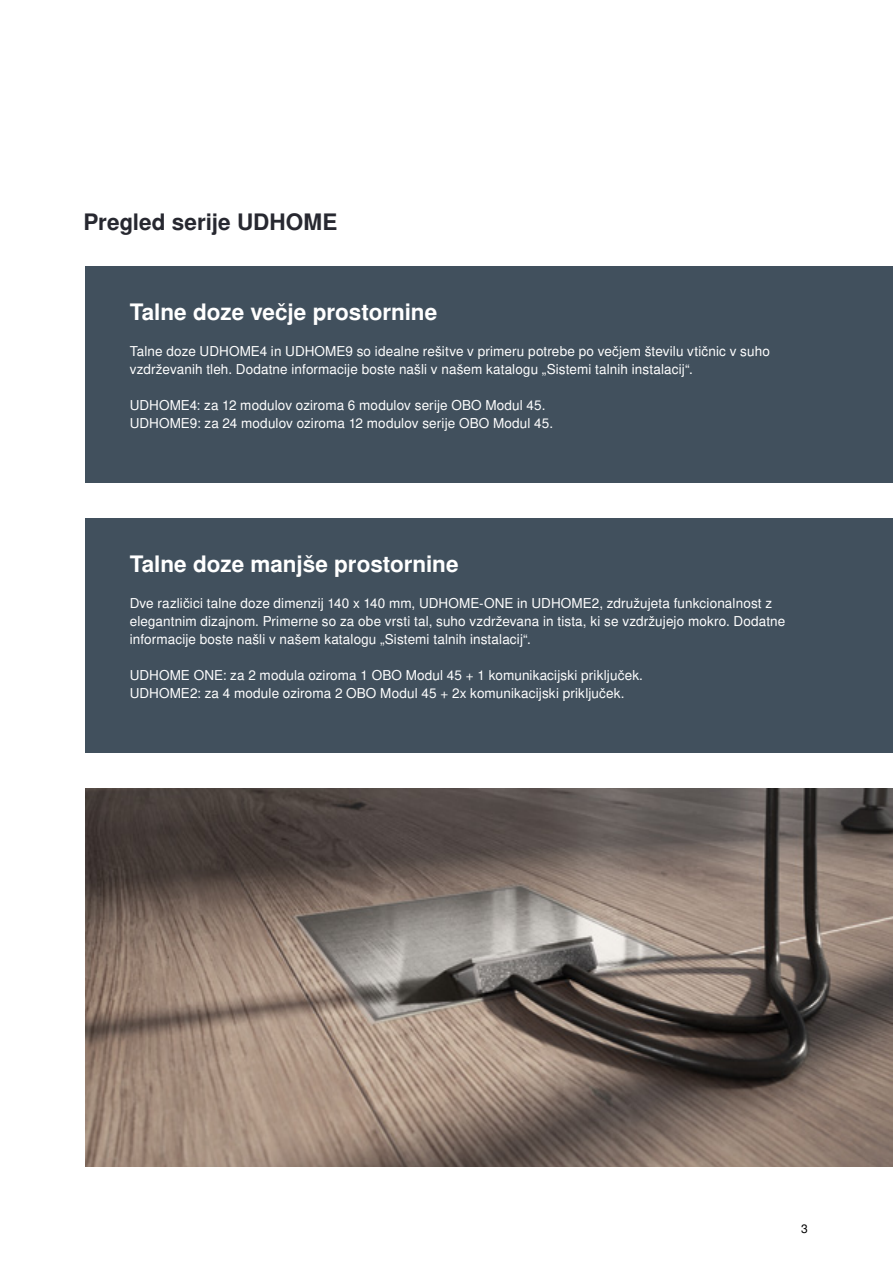
<style>
.page{position:relative;width:893px;height:1263px;background:#fff}
.page>*{position:absolute;margin:0;border:0;box-sizing:border-box;transform-origin:0 0}
.t1{font:700 22.5px "Nimbus San L";letter-spacing:-.005em;color:#fff}
.t2{font:700 22.5px "Nimbus San L";letter-spacing:.005em;color:#272830}
.t3{font:13.5px/18px "Nimbus San L";letter-spacing:.01em;color:#fff}
.t4{font:12px "Nimbus San L";color:#000}
</style>
<div class="page">
<div style="left:85px;top:266px;width:808px;height:216px;background:#41505d"></div>
<div style="left:85px;top:518px;width:808px;height:234px;background:#41505d"></div>
<img style="left:85px;top:788px;width:808px;height:378px">
<h1 class="t2" style="left:83px;top:208px;width:256px">Pregled serije UDHOME</h1>
<h1 class="t1" style="left:130px;top:298px;width:309px">Talne doze večje prostornine</h1>
<p class="t3" style="left:130px;top:343px;width:642px">Talne doze UDHOME4 in UDHOME9 so idealne rešitve v primeru potrebe po večjem številu vtičnic v suho vzdrževanih tleh. Dodatne informacije boste našli v našem katalogu „Sistemi talnih instalacij“.</p>
<p class="t3" style="left:130px;top:397px;width:425px">UDHOME4: za 12 modulov oziroma 6 modulov serije OBO Modul 45.<br>UDHOME9: za 24 modulov oziroma 12 modulov serije OBO Modul 45.</p>
<h1 class="t1" style="left:130px;top:550px;width:330px">Talne doze manjše prostornine</h1>
<p class="t3" style="left:130px;top:595px;width:657px">Dve različici talne doze dimenzij 140 x 140 mm, UDHOME-ONE in UDHOME2, združujeta funkcionalnost z elegantnim dizajnom. Primerne so za obe vrsti tal, suho vzdrževana in tista, ki se vzdržujejo mokro. Dodatne informacije boste našli v našem katalogu „Sistemi talnih instalacij“.</p>
<p class="t3" style="left:130px;top:667px;width:515px">UDHOME ONE: za 2 modula oziroma 1 OBO Modul 45 + 1 komunikacijski priključek.<br>UDHOME2: za 4 module oziroma 2 OBO Modul 45 + 2x komunikacijski priključek.</p>
<p class="t4" style="left:801px;top:1222px;width:8px">3</p>
</div>
